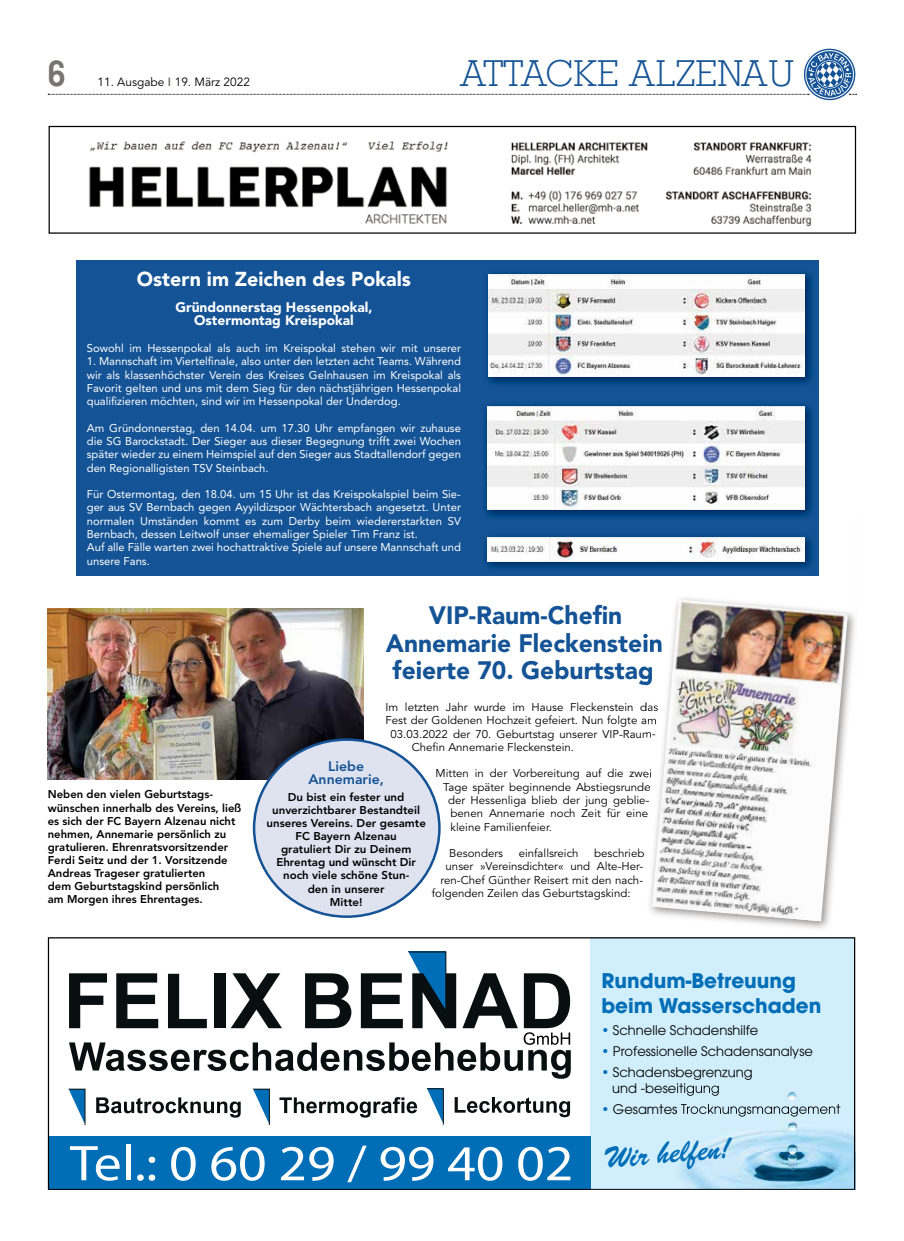
<style>
.page{position:relative;width:904px;height:1241px;background:#fff}
.page>*{position:absolute;margin:0;border:0;box-sizing:border-box;transform-origin:0 0}
.t1{font:300 35.75px "Memphis LT";color:#145395}
.t2{font:700 35.75px "Memphis LT";color:#787370}
.t3{font:30.38px "Brush Script LH";color:#006eb7}
.t4{font:900 25px/27.5px "Avenir LT";color:#145395;text-align:center}
.t5{font:700 20.12px/24.1px "Avant Garde LT";color:#006eb7}
.t6{font:900 20px "Avenir LT";color:#fff}
.t7{font:900 13.75px/13.2px "Avenir LT";color:#fff;text-align:center}
.t8{font:800 13.75px/13.1px "Avenir LT";color:#145395;text-align:center}
.t9{font:13.12px/15.8px "Avant Garde LT";color:#000}
.t10{font:11.88px "Avenir LT";color:#000}
.t11{font:11.25px/13.2px "Avenir LT";color:#fff;text-align:justify}
.t12{font:11.25px "Avenir LT";color:#000}
.t13{font:800 11.25px/13.1px "Avenir LT";color:#000}
.s1{font-weight:800;color:#787370}
.s2{color:#006eb7}
</style>
<div class="page">
<svg style="left:48px;top:48px;width:808px;height:53px"></svg>
<svg style="left:48px;top:937px;width:807px;height:252px"></svg>
<img style="left:89px;top:141px;width:723px;height:86px">
<div style="left:49px;top:126px;width:807px;height:108px;border:1px solid #000"></div>
<img style="left:48px;top:609px;width:315px;height:170px">
<img style="left:647px;top:598px;width:208px;height:331px">
<img style="left:647px;top:633px;width:5px;height:19px">
<img style="left:647px;top:660px;width:5px;height:25px">
<svg style="left:647px;top:702px;width:5px;height:38px"></svg>
<svg style="left:647px;top:768px;width:5px;height:49px"></svg>
<img style="left:652px;top:599px;width:195px;height:322px">
<div style="left:76px;top:260px;width:743px;height:315px;background:#145395"></div>
<img style="left:487px;top:272px;width:325px;height:113px">
<img style="left:488px;top:274px;width:316px;height:103px">
<img style="left:485px;top:404px;width:327px;height:114px">
<img style="left:487px;top:406px;width:317px;height:103px">
<img style="left:485px;top:536px;width:327px;height:33px">
<img style="left:487px;top:537px;width:317px;height:24px">
<div style="left:254px;top:739px;width:185px;height:177px;background:#dfe3f0;border-radius:50%"></div>
<h1 class="t2" style="left:48px;top:51px;width:19px">6</h1>
<p class="t10" style="left:97px;top:75px;width:154px">11. Ausgabe <span class="s1">I</span> 19. März 2022</p>
<h1 class="t1" style="left:459px;top:52px;width:336px">ATTACKE ALZENAU</h1>
<h3 class="t6" style="left:137px;top:267px;width:276px">Ostern im Zeichen des Pokals</h3>
<p class="t7" style="left:175px;top:300px;width:199px">Gründonnerstag Hessenpokal,<br>Ostermontag Kreispokal</p>
<p class="t11" style="left:87px;top:341px;width:375px">Sowohl im Hessenpokal als auch im Kreispokal stehen wir mit unserer</p>
<p class="t11" style="left:87px;top:355px;width:376px">1. Mannschaft im Viertelfinale, also unter den letzten acht Teams. Während wir als klassenhöchster Verein des Kreises Gelnhausen im Kreispokal als Favorit gelten und uns mit dem Sieg für den nächstjährigen Hessenpokal qualifizieren möchten, sind wir im Hessenpokal der Underdog.</p>
<p class="t11" style="left:87px;top:421px;width:376px">Am Gründonnerstag, den 14.04. um 17.30 Uhr empfangen wir zuhause die SG Barockstadt. Der Sieger aus dieser Begegnung trifft zwei Wochen später wieder zu einem Heimspiel auf den Sieger aus Stadtallendorf gegen den Regionalligisten TSV Steinbach.</p>
<p class="t11" style="left:87px;top:487px;width:375px;text-align:left">Für Ostermontag, den 18.04. um 15 Uhr ist das Kreispokalspiel beim Sie&shy;ger aus SV Bernbach gegen Ayyildizspor Wächtersbach angesetzt. Unter normalen Umständen kommt es zum Derby beim wiedererstarkten SV Bernbach, dessen Leitwolf unser ehemaliger Spieler Tim Franz ist.<br>Auf alle Fälle warten zwei hochattraktive Spiele auf unsere Mannschaft und unsere Fans.</p>
<p class="t13" style="left:48px;top:787px;width:195px">Neben den vielen Geburtstags&shy;wünschen innerhalb des Vereins, ließ es sich der FC Bayern Alzenau nicht nehmen, Annemarie persönlich zu gratulieren. Ehrenratsvorsitzender Ferdi Seitz und der 1. Vorsitzende Andreas Trageser gratulierten<br>dem Geburtstagskind persönlich<br>am Morgen ihres Ehrentages.</p>
<h3 class="t4" style="left:386px;top:601px;width:278px">VIP-Raum-Chefin<br>Annemarie Fleckenstein feierte 70. Geburtstag</h3>
<p class="t12" style="left:385px;top:700px;width:274px">Im letzten Jahr wurde im Hause Fleckenstein das</p>
<p class="t12" style="left:385px;top:713px;width:273px">Fest der Goldenen Hochzeit gefeiert. Nun folgte am</p>
<p class="t12" style="left:390px;top:727px;width:266px">03.03.2022 der 70. Geburtstag unserer VIP-Raum-</p>
<p class="t12" style="left:412px;top:740px;width:164px">Chefin Annemarie Fleckenstein.</p>
<p class="t12" style="left:435px;top:767px;width:218px">Mitten in der Vorbereitung auf die zwei</p>
<p class="t12" style="left:443px;top:780px;width:209px">Tage später beginnende Abstiegsrunde</p>
<p class="t12" style="left:448px;top:793px;width:203px">der Hessenliga blieb der jung geblie-</p>
<p class="t12" style="left:450px;top:806px;width:199px">benen Annemarie noch Zeit für eine</p>
<p class="t12" style="left:450px;top:820px;width:103px">kleine Familienfeier.</p>
<p class="t12" style="left:449px;top:846px;width:55px">Besonders</p>
<p class="t12" style="left:518px;top:846px;width:61px">einfallsreich</p>
<p class="t12" style="left:594px;top:846px;width:52px">beschrieb</p>
<p class="t12" style="left:445px;top:860px;width:199px">unser »Vereinsdichter« und Alte-Her-</p>
<p class="t12" style="left:440px;top:873px;width:204px">ren-Chef Günther Reisert mit den nach-</p>
<p class="t12" style="left:432px;top:886px;width:200px">folgenden Zeilen das Geburtstagskind:</p>
<p class="t8" style="left:308px;top:759px;width:77px">Liebe<br>Annemarie,</p>
<p class="t13" style="left:266px;top:790px;width:161px;text-align:center">Du bist ein fester und unverzichtbarer Bestandteil unseres Vereins. Der gesamte<br>FC Bayern Alzenau<br>gratuliert Dir zu Deinem<br>Ehrentag und wünscht Dir noch viele schöne Stun-<br>den in unserer<br>Mitte!</p>
<h3 class="t5" style="left:601px;top:968px;width:221px">Rundum-Betreuung beim Wasserschaden</h3>
<p class="t9" style="left:601px;top:1022px;width:158px"><span class="s2">•</span> Schnelle Schadenshilfe</p>
<p class="t9" style="left:601px;top:1043px;width:213px"><span class="s2">•</span> Professionelle Schadensanalyse</p>
<p class="t9" style="left:612px;top:1064px;width:142px;text-indent:-11px"><span class="s2">•</span> Schadensbegrenzung und -beseitigung</p>
<h2 class="t3" style="left:603px;top:1139px;width:127px;rotate:-5deg">Wir helfen!</h2>
</div>
